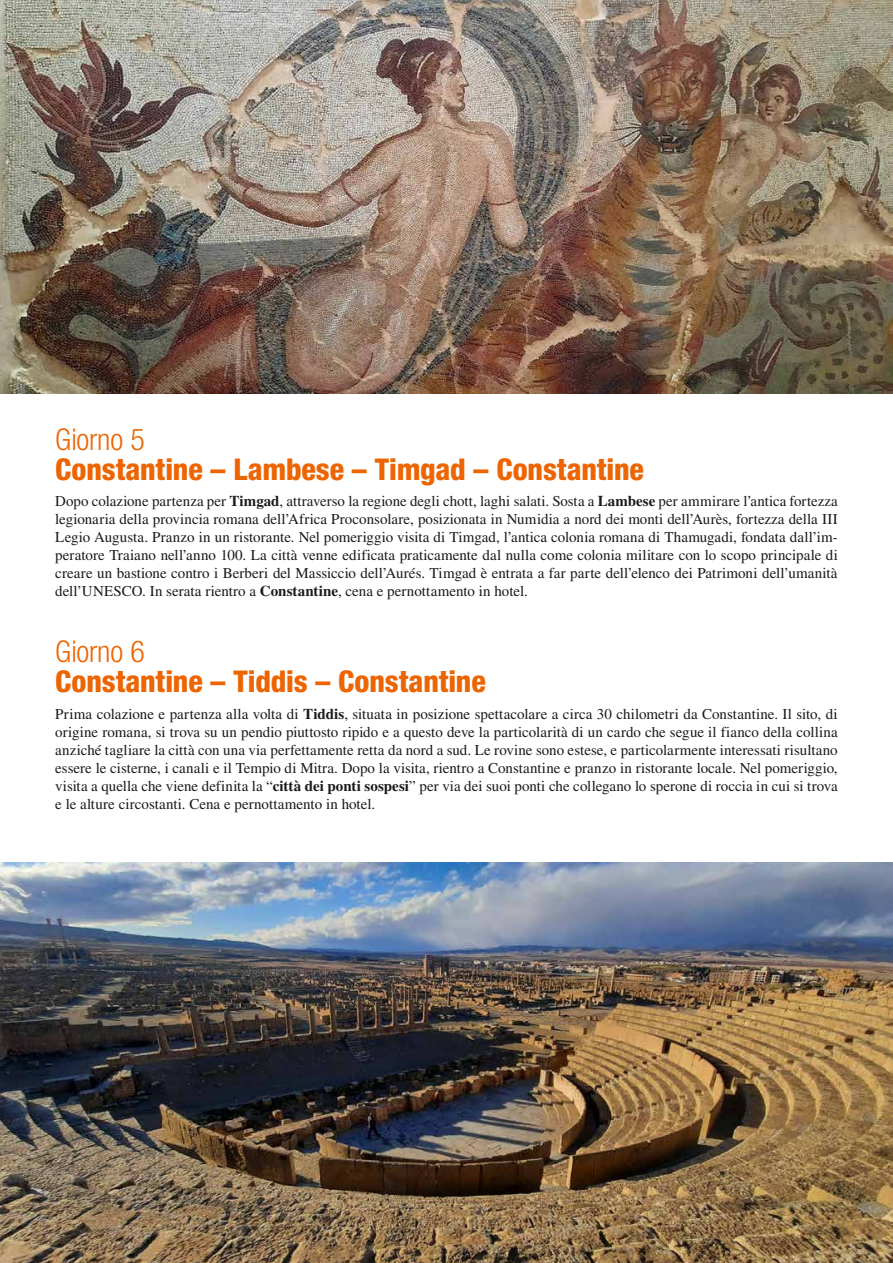
<style>
.page{position:relative;width:893px;height:1263px;background:#fff}
.page>*{position:absolute;margin:0;border:0;box-sizing:border-box;transform-origin:0 0}
.t1{font:800 condensed 30px "Helvetica Neue LT Std";letter-spacing:-.005em;color:#ec6502}
.t2{font:300 condensed 30px "Helvetica Neue LT Std";letter-spacing:-.01em;color:#ec6502}
.t3{font:15px/18px "Times LT Std";color:#1a1a18;text-align:justify}
.s1{font-weight:700}
</style>
<div class="page">
<img style="left:0;top:862px;width:893px;height:401px">
<img style="left:0;top:0;width:893px;height:393px">
<h1 class="t2" style="left:55px;top:422px;width:91px">Giorno 5</h1>
<h1 class="t1" style="left:55px;top:451px;width:590px">Constantine – Lambese – Timgad – Constantine</h1>
<p class="t3" style="left:55px;top:492px;width:784px">Dopo colazione partenza per <span class="s1">Timgad</span>, attraverso la regione degli chott, laghi salati. Sosta a <span class="s1">Lambese</span> per ammirare l’antica fortezza legionaria della provincia romana dell’Africa Proconsolare, posizionata in Numidia a nord dei monti dell’Aurès, fortezza della III Legio Augusta. Pranzo in un ristorante. Nel pomeriggio visita di Timgad, l’antica colonia romana di Thamugadi, fondata dall’im&shy;peratore Traiano nell’anno 100. La città venne edificata praticamente dal nulla come colonia militare con lo scopo principale di creare un bastione contro i Berberi del Massiccio dell’Aurés. Timgad è entrata a far parte dell’elenco dei Patrimoni dell’umanità dell’UNESCO. In serata rientro a <span class="s1">Constantine</span>, cena e pernottamento in hotel.</p>
<h1 class="t2" style="left:55px;top:634px;width:91px">Giorno 6</h1>
<h1 class="t1" style="left:55px;top:663px;width:432px">Constantine – Tiddis – Constantine</h1>
<p class="t3" style="left:55px;top:705px;width:784px">Prima colazione e partenza alla volta di <span class="s1">Tiddis</span>, situata in posizione spettacolare a circa 30 chilometri da Constantine. Il sito, di origine romana, si trova su un pendio piuttosto ripido e a questo deve la particolarità di un cardo che segue il fianco della collina anziché tagliare la città con una via perfettamente retta da nord a sud. Le rovine sono estese, e particolarmente interessati risultano essere le cisterne, i canali e il Tempio di Mitra. Dopo la visita, rientro a Constantine e pranzo in ristorante locale. Nel pomeriggio, visita a quella che viene definita la “<span class="s1">città dei ponti sospesi</span>” per via dei suoi ponti che collegano lo sperone di roccia in cui si trova e le alture circostanti. Cena e pernottamento in hotel.</p>
</div>
